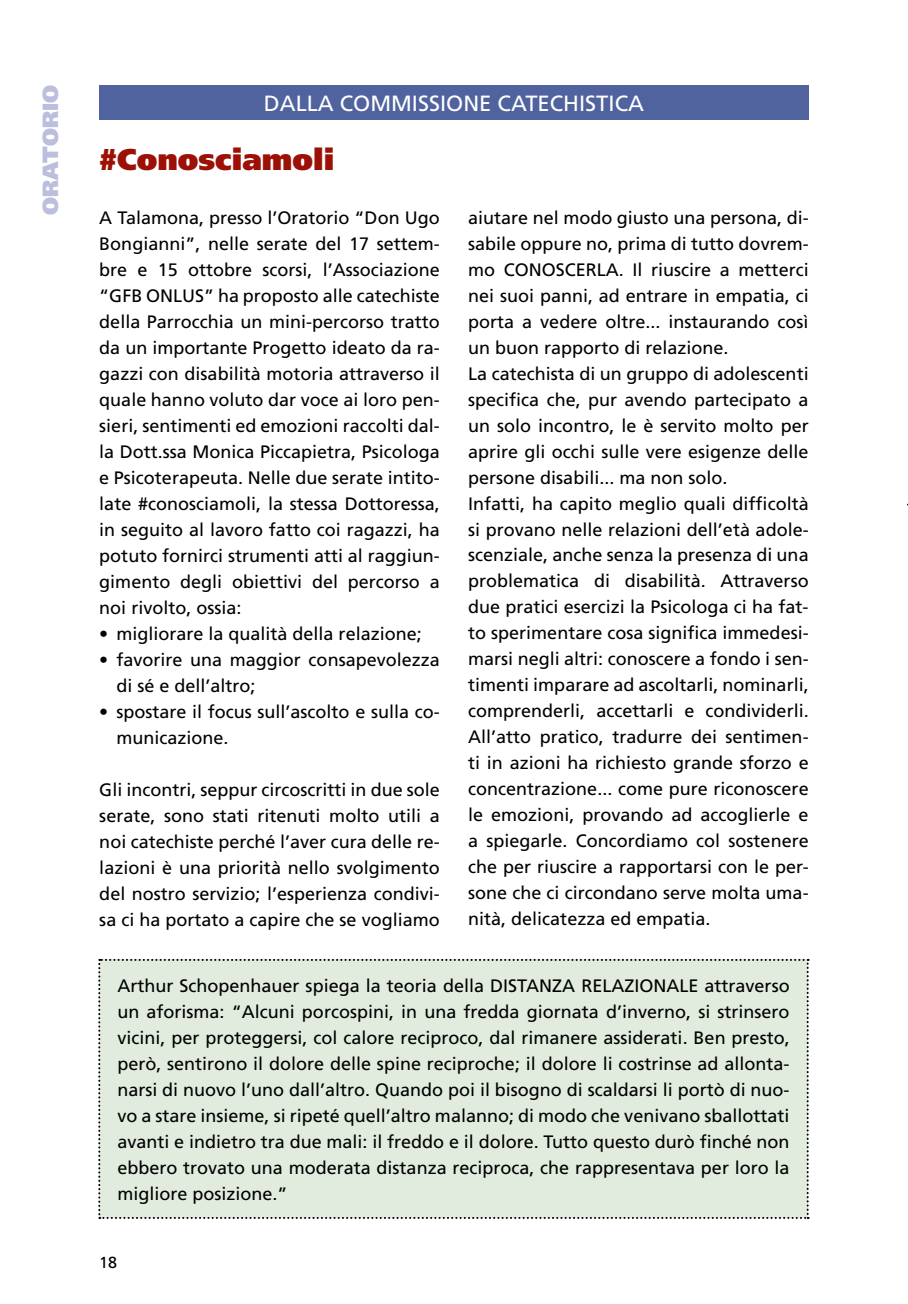
<style>
.page{position:relative;width:908px;height:1304px;background:#fff}
.page>*{position:absolute;margin:0;border:0;box-sizing:border-box;transform-origin:0 0}
.t1{font:900 30px "Frutiger";color:#9c1006}
.t2{font:22px "Frutiger";color:#fff}
.t3{font:900 22px "Frutiger";color:#bbbedc}
.t4{font:18px/26px "Frutiger";color:#000;text-align:justify}
.t5{font:16px "Frutiger";color:#000}
</style>
<div class="page">
<div style="left:99px;top:85px;width:709px;height:34px;background:#51639f"></div>
<div style="left:98px;top:959px;width:710px;height:260px;background:#e1ebde"></div>
<p class="t3" style="left:37px;top:215px;width:131px;rotate:-90deg">oratorio</p>
<p class="t2" style="left:264px;top:90px;width:381px">Dalla Commissione Catechistica</p>
<h1 class="t1" style="left:99px;top:141px;width:236px">#Conosciamoli</h1>
<p class="t4" style="left:99px;top:204px;width:342px">A Talamona, presso l’Oratorio “Don Ugo Bongianni”, nelle serate del 17 settem&shy;bre e 15 ottobre scorsi, l’Associazione “GFB ONLU</p>
<p class="t4" style="left:99px;top:282px;width:342px;text-indent:96px">S” ha proposto alle catechiste della Parrocchia un mini-percorso tratto da un importante Progetto ideato da ra&shy;gazzi con disabilità motoria attraverso il quale hanno voluto dar voce ai loro pen&shy;sieri, sentimenti ed emozioni raccolti dal&shy;la Dott.ssa Monica Piccapietra, Psicologa e Psicoterapeuta. N elle due serate intito&shy;late #conosciamoli, la stessa Dottoressa, in seguito al lavoro fatto coi ragazzi, ha potuto fornirci strumenti atti al raggiun&shy;gimento degli obiettivi del percorso a noi rivolto, ossia:</p>
<p class="t4" style="left:99px;top:620px;width:324px">• migliorare la qualità della relazione;</p>
<p class="t4" style="left:116px;top:646px;width:325px;text-indent:-17px">• favorire una maggior consapevolezza di sé e dell’altro;</p>
<p class="t4" style="left:116px;top:698px;width:325px;text-indent:-17px">• spostare il focus sull’ascolto e sulla co&shy;municazione.</p>
<p class="t4" style="left:99px;top:776px;width:342px">Gli incontri, seppur circoscritti in due sole serate, sono stati ritenuti molto utili a noi catechiste perché l’aver cura delle re&shy;lazioni è una priorità nello svolgimento del nostro servizio; l’esperienza condivi&shy;sa ci ha portato a capire che se vogliamo</p>
<p class="t4" style="left:468px;top:204px;width:342px">aiutare nel modo giusto una persona, di&shy;sabile oppure no, prima di tutto dovrem&shy;mo CONO</p>
<p class="t4" style="left:468px;top:256px;width:342px;text-align:left;text-indent:151px">. I l riuscire a metterci nei suoi panni, ad entrare in empatia, ci porta a vedere oltre... instaurando così un buon rapporto di relazione.<br>La catechista di un gruppo di adolescenti specifica che, pur avendo partecipato a un solo incontro, le è servito molto per aprire gli occhi sulle vere esigenze delle persone disabili... ma non solo.<br>I nfatti, ha capito meglio quali difficoltà si provano nelle relazioni dell’età adole&shy;scenziale, anche senza la presenza di una problematica di disabilità. Attraverso due pratici esercizi la Psicologa ci ha fat&shy;to sperimentare cosa significa immedesi&shy;marsi negli altri: conoscere a fondo i sen&shy;timenti imparare ad ascoltarli, nominarli, comprenderli, accettarli e condividerli.<br>All’atto pratico, tradurre dei sentimen&shy;ti in azioni ha richiesto grande sforzo e concentrazione... come pure riconoscere le emozioni, provando ad accoglierle e a spiegarle. Concordiamo col sostenere che per riuscire a rapportarsi con le per&shy;sone che ci circondano serve molta uma&shy;nità, delicatezza ed empatia.</p>
<p class="t4" style="left:555px;top:256px;width:21px">SCERLA</p>
<p class="t4" style="left:117px;top:972px;width:412px">Arthur Schopenhauer spiega la teoria della DISTAN</p>
<p class="t4" style="left:552px;top:972px;width:41px">ZA RELA</p>
<p class="t4" style="left:624px;top:972px;width:22px">ZIONALE</p>
<p class="t4" style="left:117px;top:972px;width:673px;text-indent:587px">attraverso un aforisma: “Alcuni porcospini, in una fredda giornata d’inverno, si strinsero vicini, per proteggersi, col calore reciproco, dal rimanere assiderati. Ben presto, però, sentirono il dolore delle spine reciproche; il dolore li costrinse ad allonta&shy;narsi di nuovo l’uno dall’altro. Quando poi il bisogno di scaldarsi li portò di nuo&shy;vo a stare insieme, si ripeté quell’altro malanno; di modo che venivano sballottati avanti e indietro tra due mali: il freddo e il dolore. Tutto questo durò finché non ebbero trovato una moderata distanza reciproca, che rappresentava per loro la migliore posizione.”</p>
<p class="t5" style="left:99px;top:1253px;width:19px">18</p>
</div>
